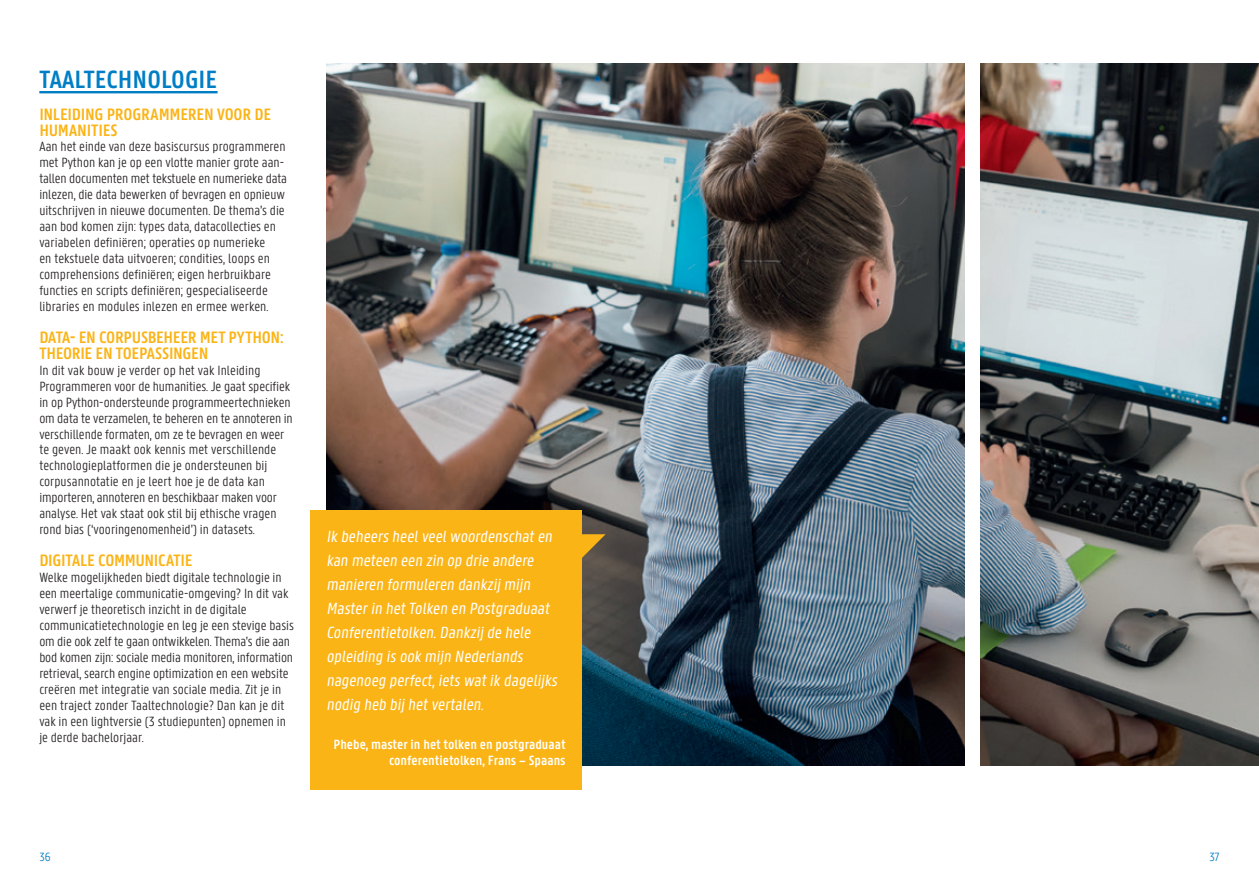
<style>
.page{position:relative;width:1259px;height:893px;background:#fff}
.page>*{position:absolute;margin:0;border:0;box-sizing:border-box;transform-origin:0 0}
.t1{font:600 26.7px "U Gent Panno Text";color:#007ec5}
.t2{font:600 17.7px/15.9px "U Gent Panno Text";letter-spacing:-.02em;color:#fbb416}
.t3{font:17.25px/24px "U Gent Panno Text";color:#fff}
.t4{font:300 14.25px/15.9px "U Gent Panno Text";color:#231f20}
.t5{font:600 14.25px/15.9px "U Gent Panno Text";color:#fff;text-align:right}
.t6{font:300 12.75px "U Gent Panno Text";color:#007ec5}
</style>
<div class="page">
<img style="left:980px;top:64px;width:279px;height:701px">
<img style="left:326px;top:64px;width:638px;height:701px">
<hr style="left:39px;top:91px;width:179px;height:2px;background:#007ec5">
<div style="left:310px;top:510px;width:271px;height:279px;background:#fbb416"></div>
<svg style="left:581px;top:534px;width:24px;height:32px"></svg>
<h1 class="t1" style="left:39px;top:63px;width:180px">TAALTECHNOLOGIE</h1>
<p class="t2" style="left:39px;top:106px;width:234px">INLEIDING PROGRAMMEREN VOOR DE<br>HUMANITIES</p>
<p class="t4" style="left:39px;top:139px;width:249px">Aan het einde van deze basiscursus programmeren met Python kan je op een vlotte manier grote aan&shy;tallen documenten met tekstuele en numerieke data inlezen, die data bewerken of bevragen en opnieuw uitschrijven in nieuwe documenten. De thema’s die aan bod komen zijn: types data, datacollecties en variabelen definiëren; operaties op numerieke<br>en tekstuele data uitvoeren; condities, loops en comprehensions definiëren; eigen herbruikbare functies en scripts definiëren; gespecialiseerde libraries en modules inlezen en ermee werken.</p>
<p class="t2" style="left:39px;top:329px;width:246px">DATA- EN CORPUSBEHEER MET PYTHON:<br>THEORIE EN TOEPASSINGEN</p>
<p class="t4" style="left:39px;top:362px;width:255px">In dit vak bouw je verder op het vak Inleiding Programmeren voor de humanities. Je gaat specifiek in op Python-ondersteunde programmeertechnieken om data te verzamelen, te beheren en te annoteren in verschillende formaten, om ze te bevragen en weer te geven. Je maakt ook kennis met verschillende technologieplatformen die je ondersteunen bij corpusannotatie en je leert hoe je de data kan importeren, annoteren en beschikbaar maken voor analyse. Het vak staat ook stil bij ethische vragen rond bias (‘vooringenomenheid’) in datasets.</p>
<p class="t2" style="left:39px;top:552px;width:155px">DIGITALE COMMUNICATIE</p>
<p class="t4" style="left:39px;top:569px;width:256px">Welke mogelijkheden biedt digitale technologie in een meertalige communicatie-omgeving? In dit vak verwerf je theoretisch inzicht in de digitale communicatietechnologie en leg je een stevige basis om die ook zelf te gaan ontwikkelen. Thema’s die aan bod komen zijn: sociale media monitoren, information retrieval, search engine optimization en een website creëren met integratie van sociale media. Zit je in een traject zonder Taaltechnologie? Dan kan je dit vak in een lightversie (3 studiepunten) opnemen in je derde bachelorjaar.</p>
<p class="t3" style="left:326px;top:524px;width:235px">Ik beheers heelveelwoordenschaten kan meteen een zin op drie andere manieren formuleren dankzij mijn Masterin hetTolken en Postgraduaat Conferentietolken.Dankzij de hele opleiding is ook mijn Nederlands nagenoeg perfect,iets watik dagelijks nodig heb bij hetvertalen.</p>
<p class="t5" style="left:333px;top:737px;width:234px">Phebe, master in het tolken en postgraduaat conferentietolken, Frans – Spaans</p>
<p class="t6" style="left:39px;top:849px;width:13px">36</p>
<p class="t6" style="left:1209px;top:849px;width:12px">37</p>
</div>
